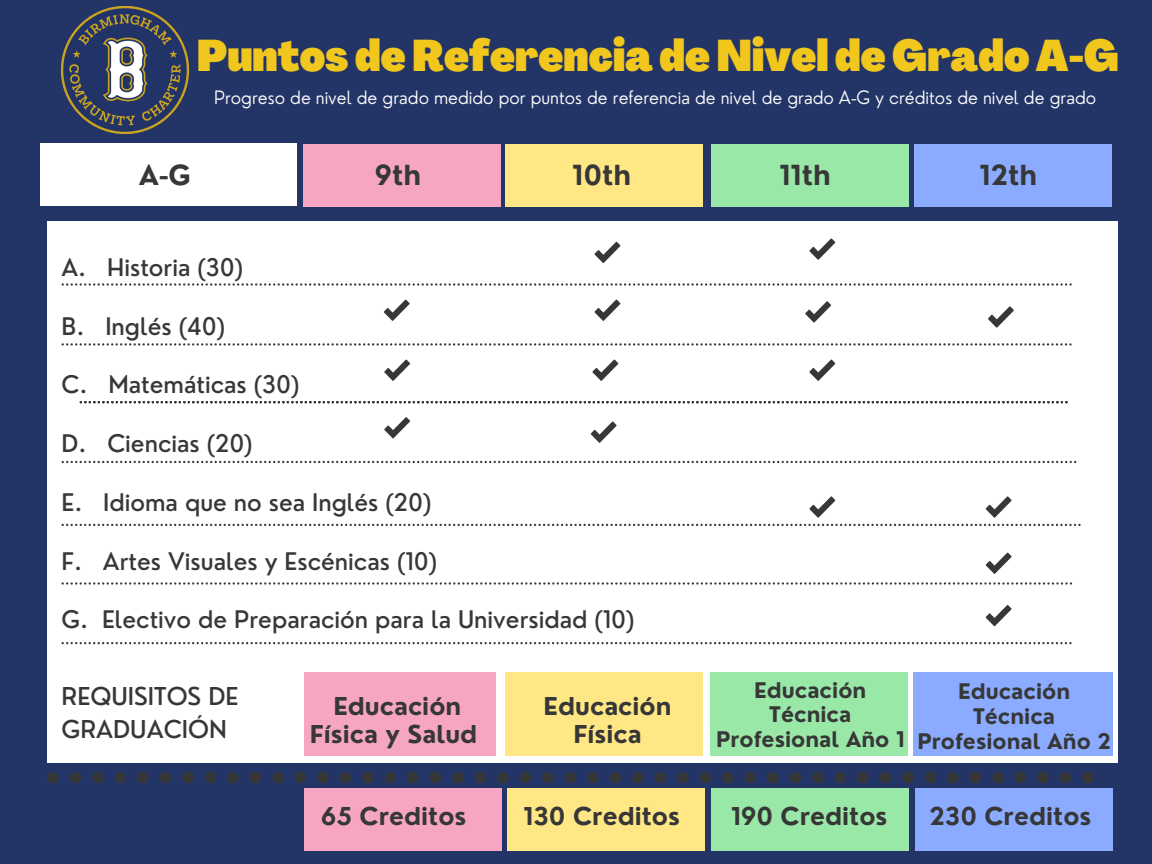
<style>
.page{position:relative;width:1152px;height:864px;background:#233467}
.page>*{position:absolute;margin:0;border:0;box-sizing:border-box;transform-origin:0 0}
.t1{font:900 condensed 43.5px "Agrandir";color:#f1c71e}
.t2{font:700 27px "Nourd";color:#373737}
.t3{font:700 24px/28.2px "Nourd";color:#373737;text-align:center}
.t4{font:500 24px "Nourd";color:#373737}
.t5{font:500 23.7px "Nourd";color:#373737}
.t6{font:700 21px/24.8px "Nourd";color:#373737;text-align:center}
.t7{font:300 18px "Nourd";color:#fdfdfd}
</style>
<div class="page">
<div style="left:41px;top:143px;width:256px;height:62px;background:#fff"></div>
<div style="left:304px;top:144px;width:197px;height:62px;background:#f6a6c2"></div>
<div style="left:506px;top:144px;width:197px;height:62px;background:#ffe786"></div>
<div style="left:712px;top:144px;width:197px;height:62px;background:#9ae8a7"></div>
<div style="left:914px;top:144px;width:197px;height:62px;background:#8aabff"></div>
<div style="left:47px;top:221px;width:1071px;height:542px;background:#fff"></div>
<svg style="left:47px;top:772px;width:1047px;height:11px"></svg>
<div style="left:304px;top:788px;width:197px;height:62px;background:#f6a6c2"></div>
<div style="left:507px;top:788px;width:198px;height:62px;background:#ffe786"></div>
<div style="left:712px;top:788px;width:197px;height:62px;background:#9ae8a7"></div>
<div style="left:916px;top:788px;width:197px;height:62px;background:#8aabff"></div>
<div style="left:304px;top:672px;width:192px;height:84px;background:#f6a6c2"></div>
<div style="left:505px;top:672px;width:197px;height:84px;background:#ffe786"></div>
<div style="left:711px;top:672px;width:197px;height:84px;background:#9ae8a7"></div>
<div style="left:913px;top:672px;width:199px;height:84px;background:#8aabff"></div>
<svg style="left:62px;top:283px;width:1010px;height:3px"></svg>
<svg style="left:62px;top:461px;width:1014px;height:2px"></svg>
<svg style="left:62px;top:343px;width:1010px;height:3px"></svg>
<svg style="left:80px;top:401px;width:988px;height:2px"></svg>
<svg style="left:62px;top:524px;width:1019px;height:2px"></svg>
<svg style="left:62px;top:642px;width:1010px;height:2px"></svg>
<svg style="left:62px;top:582px;width:1010px;height:3px"></svg>
<svg style="left:384px;top:300px;width:26px;height:21px"></svg>
<svg style="left:384px;top:360px;width:26px;height:21px"></svg>
<svg style="left:384px;top:417px;width:26px;height:21px"></svg>
<svg style="left:594px;top:242px;width:26px;height:21px"></svg>
<svg style="left:594px;top:300px;width:26px;height:21px"></svg>
<svg style="left:592px;top:360px;width:26px;height:21px"></svg>
<svg style="left:805px;top:301px;width:26px;height:22px"></svg>
<svg style="left:809px;top:360px;width:26px;height:21px"></svg>
<svg style="left:809px;top:238px;width:26px;height:22px"></svg>
<svg style="left:809px;top:496px;width:26px;height:22px"></svg>
<svg style="left:986px;top:496px;width:26px;height:22px"></svg>
<svg style="left:988px;top:306px;width:26px;height:22px"></svg>
<svg style="left:986px;top:553px;width:26px;height:21px"></svg>
<img style="left:62px;top:7px;width:127px;height:127px">
<svg style="left:591px;top:421px;width:26px;height:22px"></svg>
<svg style="left:986px;top:605px;width:26px;height:21px"></svg>
<p class="t1" style="left:197px;top:38px;width:924px">Puntos de Referenciade Nivel de GradoA-G</p>
<p class="t7" style="left:214px;top:86px;width:884px">Progreso de nivel de grado medido por puntos de referencia de nivel de grado A-G y créditos de nivel de grado</p>
<p class="t2" style="left:139px;top:158px;width:53px">A-G</p>
<p class="t2" style="left:375px;top:158px;width:48px">9th</p>
<p class="t2" style="left:572px;top:158px;width:61px">10th</p>
<p class="t2" style="left:780px;top:158px;width:53px">11th</p>
<p class="t2" style="left:980px;top:158px;width:59px">12th</p>
<p class="t5" style="left:62px;top:252px;width:183px">A. Historia (30)</p>
<p class="t5" style="left:62px;top:311px;width:165px">B. Inglés (40)</p>
<p class="t5" style="left:62px;top:370px;width:239px">C. Matemáticas (30)</p>
<p class="t5" style="left:62px;top:428px;width:193px">D. Ciencias (20)</p>
<p class="t5" style="left:62px;top:487px;width:371px">E. Idioma que no sea Inglés (20)</p>
<p class="t5" style="left:62px;top:546px;width:377px">F. Artes Visuales y Escénicas (10)</p>
<p class="t5" style="left:62px;top:605px;width:575px">G. Electivo de Preparación para la Universidad (10)</p>
<p class="t4" style="left:62px;top:681px;width:178px">REQUISITOS DE</p>
<p class="t4" style="left:62px;top:714px;width:167px">GRADUACIÓN</p>
<p class="t3" style="left:310px;top:692px;width:169px">Educación<br>Física y Salud</p>
<p class="t3" style="left:544px;top:692px;width:129px">Educación<br>Física</p>
<p class="t6" style="left:716px;top:677px;width:190px">Educación<br>Técnica<br>Profesional Año 1</p>
<p class="t6" style="left:917px;top:679px;width:195px">Educación<br>Técnica<br>Profesional Año 2</p>
<p class="t3" style="left:321px;top:802px;width:147px">65 Creditos</p>
<p class="t3" style="left:524px;top:802px;width:158px">130 Creditos</p>
<p class="t3" style="left:731px;top:802px;width:158px">190 Creditos</p>
<p class="t3" style="left:929px;top:802px;width:164px">230 Creditos</p>
</div>
